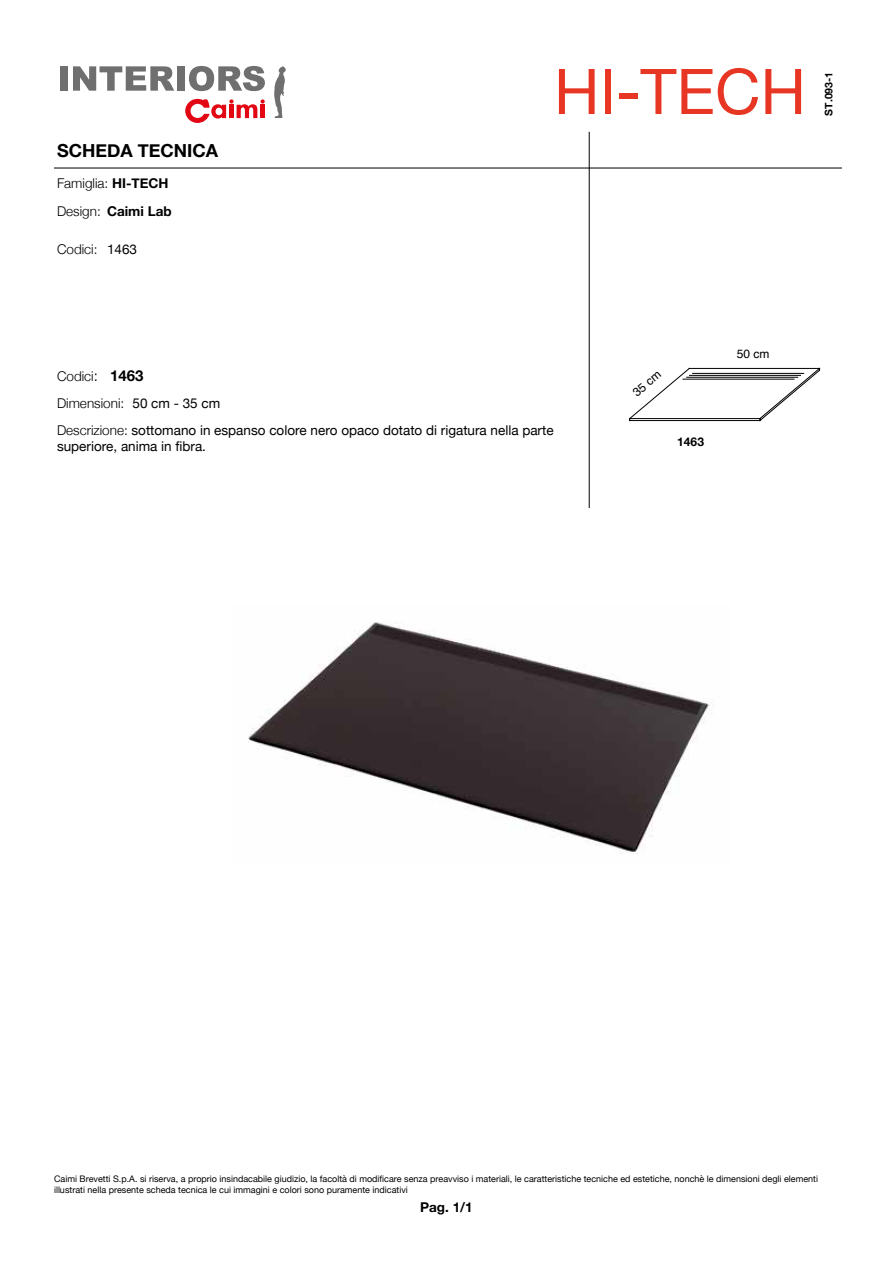
<style>
.page{position:relative;width:893px;height:1263px;background:#fff}
.page>*{position:absolute;margin:0;border:0;box-sizing:border-box;transform-origin:0 0}
.t1{font:63px "Helvetica Neue";color:#e73724}
.t2{font:700 18px "Helvetica Neue";color:#000}
.t3{font:13.5px/16.2px "Helvetica Neue";color:#000}
.t4{font:300 13.5px/27px "Helvetica Neue";color:#000}
.t5{font:700 13.5px "Helvetica Neue";color:#000}
.t6{font:12px "Helvetica";color:#000}
.t7{font:700 12px "Helvetica Neue";color:#000}
.t8{font:700 10.5px "Helvetica Neue";color:#000}
.t9{font:9px/10.8px "Helvetica Neue";color:#000}
.s1{font-weight:700}
.s2{font-weight:300}
.s3{font-weight:400}
.s4{font-size:15px}
.s5{font-weight:700;font-size:15px}
</style>
<div class="page">
<hr style="left:54px;top:168px;width:788px;height:1px;background:#000">
<hr style="left:589px;top:132px;width:1px;height:376px;background:#000">
<svg style="left:629px;top:368px;width:191px;height:53px"></svg>
<img style="left:248px;top:622px;width:464px;height:232px">
<div style="left:60px;top:66px;width:8px;height:25px;background:#706f6f"></div>
<svg style="left:73px;top:66px;width:101px;height:25px"></svg>
<div style="left:177px;top:66px;width:8px;height:25px;background:#706f6f"></div>
<svg style="left:189px;top:66px;width:76px;height:25px"></svg>
<svg style="left:274px;top:66px;width:12px;height:52px"></svg>
<svg style="left:185px;top:99px;width:80px;height:24px"></svg>
<h2 class="t2" style="left:57px;top:137px;width:163px">SCHEDA TECNICA</h2>
<h3 class="t4" style="left:57px;top:168px;width:113px">Famiglia: <span class="s1">HI-TECH</span></h3>
<h3 class="t5" style="left:57px;top:201px;width:116px"><span class="s2">Design:</span> Caimi Lab</h3>
<h3 class="t4" style="left:57px;top:235px;width:82px">Codici: <span class="s3">1463</span></h3>
<h3 class="t4" style="left:57px;top:362px;width:165px">Codici<span class="s4">:</span> <span class="s5">1463<br></span>Dimensioni: <span class="s3">50 cm - 35 cm</span></h3>
<h1 class="t1" style="left:554px;top:46px;width:253px">HI-TECH</h1>
<p class="t8" style="left:821px;top:116px;width:45px;rotate:-90deg">ST.093-1</p>
<h3 class="t6" style="left:628px;top:387px;width:34px;rotate:-40deg">35 cm</h3>
<h3 class="t6" style="left:737px;top:344px;width:34px">50 cm</h3>
<h3 class="t3" style="left:57px;top:423px;width:498px"><span class="s2">Descrizione:</span> sottomano in espanso colore nero opaco dotato di rigatura nella parte superiore, anima in fibra.</h3>
<h3 class="t7" style="left:677px;top:432px;width:28px">1463</h3>
<p class="t9" style="left:54px;top:1174px;width:766px">Caimi Brevetti S.p.A. si riserva, a proprio insindacabile giudizio, la facoltà di modificare senza preavviso i materiali, le caratteristiche tecniche ed estetiche, nonchè le dimensioni degli elementi illustrati nella presente scheda tecnica le cui immagini e colori sono puramente indicativi</p>
<h3 class="t5" style="left:420px;top:1196px;width:54px">Pag. 1/1</h3>
</div>
